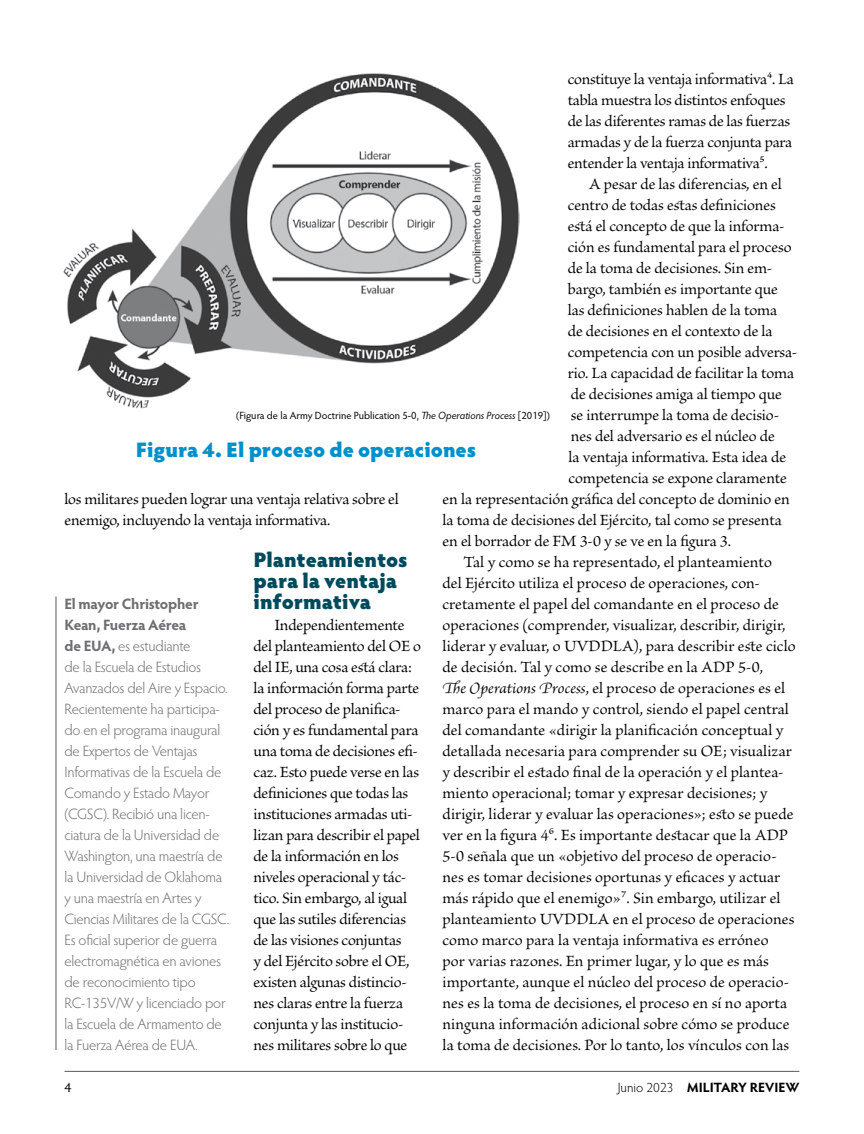
<style>
.page{position:relative;width:864px;height:1134px;background:#fff}
.page>*{position:absolute;margin:0;border:0;box-sizing:border-box;transform-origin:0 0}
.subhead{font:900 21px/21px "Hypatia Sans Pro";color:#004a5d}
.figure-title{font:900 21px "Hypatia Sans Pro";color:#0090cc}
.body{font:16.5px/21px "Brioso Pro";color:#000}
.body-2{font:16.5px/21px "Brioso Pro";letter-spacing:-.02em;color:#000}
.biography{font:300 15px/21px "Hypatia Sans Pro";letter-spacing:-.015em;color:#6d6e71}
.t1{font:700 13.5px "Hypatia Sans Pro";letter-spacing:-.005em;color:#000}
.t2{font:13.5px "Hypatia Sans Pro";color:#000}
.photocredit{font:10.5px "Hypatia Sans Pro";color:#000}
.s1{font-style:italic}
.s2{font-weight:700}
.s3{font-weight:300}
</style>
<div class="page">
<hr style="left:65px;top:1071px;width:734px;height:1px;background:#58595b">
<img style="left:63px;top:73px;width:457px;height:336px">
<hr style="left:56px;top:596px;width:1px;height:454px;background:#58595b">
<p class="body-2" style="left:568px;top:69px;width:228px">constituye la ventaja informativa4. La tabla muestra los distintos enfoques de las diferentes ramas de las fuerzas armadas y de la fuerza conjunta para entender la ventaja informativa5.</p>
<p class="body" style="left:589px;top:174px;width:195px">A pesar de las diferencias, en el</p>
<p class="body" style="left:568px;top:195px;width:210px">centro de todas estas definiciones</p>
<p class="body" style="left:568px;top:216px;width:218px">está el concepto de que la informa-</p>
<p class="body" style="left:568px;top:237px;width:225px">ción es fundamental para el proceso</p>
<p class="body" style="left:568px;top:258px;width:206px">de la toma de decisiones. Sin em-</p>
<p class="body" style="left:568px;top:279px;width:212px">bargo, también es importante que</p>
<p class="body" style="left:568px;top:300px;width:211px">las definiciones hablen de la toma</p>
<p class="body" style="left:568px;top:321px;width:207px">de decisiones en el contexto de la</p>
<p class="body" style="left:568px;top:342px;width:231px">competencia con un posible adversa-</p>
<p class="body" style="left:568px;top:363px;width:228px">rio. La capacidad de facilitar la toma</p>
<p class="body" style="left:571px;top:384px;width:213px">de decisiones amiga al tiempo que</p>
<p class="body" style="left:571px;top:405px;width:210px">se interrumpe la toma de decisio-</p>
<p class="body" style="left:571px;top:426px;width:205px">nes del adversario es el núcleo de</p>
<p class="body" style="left:568px;top:447px;width:219px">la ventaja informativa. Esta idea de</p>
<p class="body" style="left:568px;top:468px;width:220px">competencia se expone claramente</p>
<p class="body" style="left:442px;top:489px;width:349px">en la representación gráfica del concepto de dominio en</p>
<p class="body" style="left:442px;top:510px;width:341px">la toma de decisiones del Ejército, tal como se presenta</p>
<p class="body" style="left:442px;top:531px;width:290px">en el borrador de FM 3-0 y se ve en la figura 3.</p>
<p class="body" style="left:442px;top:552px;width:355px;text-indent:21px">Tal y como se ha representado, el planteamiento<br>del Ejército utiliza el proceso de operaciones, con&shy;cretamente el papel del comandante en el proceso de operaciones (comprender, visualizar, describir, dirigir, liderar y evaluar, o UVDDLA), para describir este ciclo de decisión. Tal y como se describe en la ADP 5-0,<br><span class="s1">The Operations Process</span>, el proceso de operaciones es el marco para el mando y control, siendo el papel central del comandante «dirigir la planificación conceptual y detallada necesaria para comprender su OE; visualizar y describir el estado final de la operación y el plantea&shy;miento operacional; tomar y expresar decisiones; y dirigir, liderar y evaluar las operaciones»; esto se puede ver en la figura 46. Es importante destacar que la ADP 5-0 señala que un «objetivo del proceso de operacio&shy;nes es tomar decisiones oportunas y eficaces y actuar más rápido que el enemigo»7. Sin embargo, utilizar el planteamiento UVDDLA en el proceso de operaciones como marco para la ventaja informativa es erróneo<br>por varias razones. En primer lugar, y lo que es más importante, aunque el núcleo del proceso de operacio&shy;nes es la toma de decisiones, el proceso en sí no aporta ninguna información adicional sobre cómo se produce la toma de decisiones. Por lo tanto, los vínculos con las</p>
<p class="photocredit" style="left:236px;top:408px;width:315px">(Figura de la Army Doctrine Publication 5-0, <span class="s1">The Operations Process</span> [2019])</p>
<h4 class="figure-title" style="left:136px;top:434px;width:342px">Figura 4. El proceso de operaciones</h4>
<p class="body-2" style="left:64px;top:489px;width:336px">los militares pueden lograr una ventaja relativa sobre el enemigo, incluyendo la ventaja informativa.</p>
<h2 class="subhead" style="left:254px;top:548px;width:156px">Planteamientos para la ventaja informativa</h2>
<p class="body" style="left:254px;top:615px;width:169px;text-indent:21px">Independientemente del planteamiento del OE o del IE, una cosa está clara: la información forma parte del proceso de planifica&shy;ción y es fundamental para una toma de decisiones efi&shy;caz. Esto puede verse en las definiciones que todas las instituciones armadas uti&shy;lizan para describir el papel de la información en los niveles operacional y tác&shy;tico. Sin embargo, al igual que las sutiles diferencias de las visiones conjuntas<br>y del Ejército sobre el OE, existen algunas distincio&shy;nes claras entre la fuerza conjunta y las institucio&shy;nes militares sobre lo que</p>
<p class="biography" style="left:64px;top:593px;width:166px"><span class="s2">El mayor Christopher<br>Kean, Fuerza Aérea<br>de EUA,</span> es estudiante<br>de la Escuela de Estudios<br>Avanzados del Aire y Espacio.<br>Recientemente ha participa&shy;do en el programa inaugural de Expertos de Ventajas<br>Informativas de la Escuela de<br>Comando y Estado Mayor (CGSC). Recibió una licen&shy;ciatura de la Universidad de<br>Washington, una maestría de la Universidad de Oklahoma y una maestría en Artes y<br>Ciencias Militares de la CGSC.<br>Es oficial superior de guerra electromagnética en aviones de reconocimiento tipo<br>RC-135V/W y licenciado por la Escuela de Armamento de la Fuerza Aérea de EUA.</p>
<p class="t2" style="left:64px;top:1078px;width:8px">4</p>
<p class="t1" style="left:618px;top:1078px;width:183px"><span class="s3">Junio 2023</span> MILITARY REVIEW</p>
</div>
